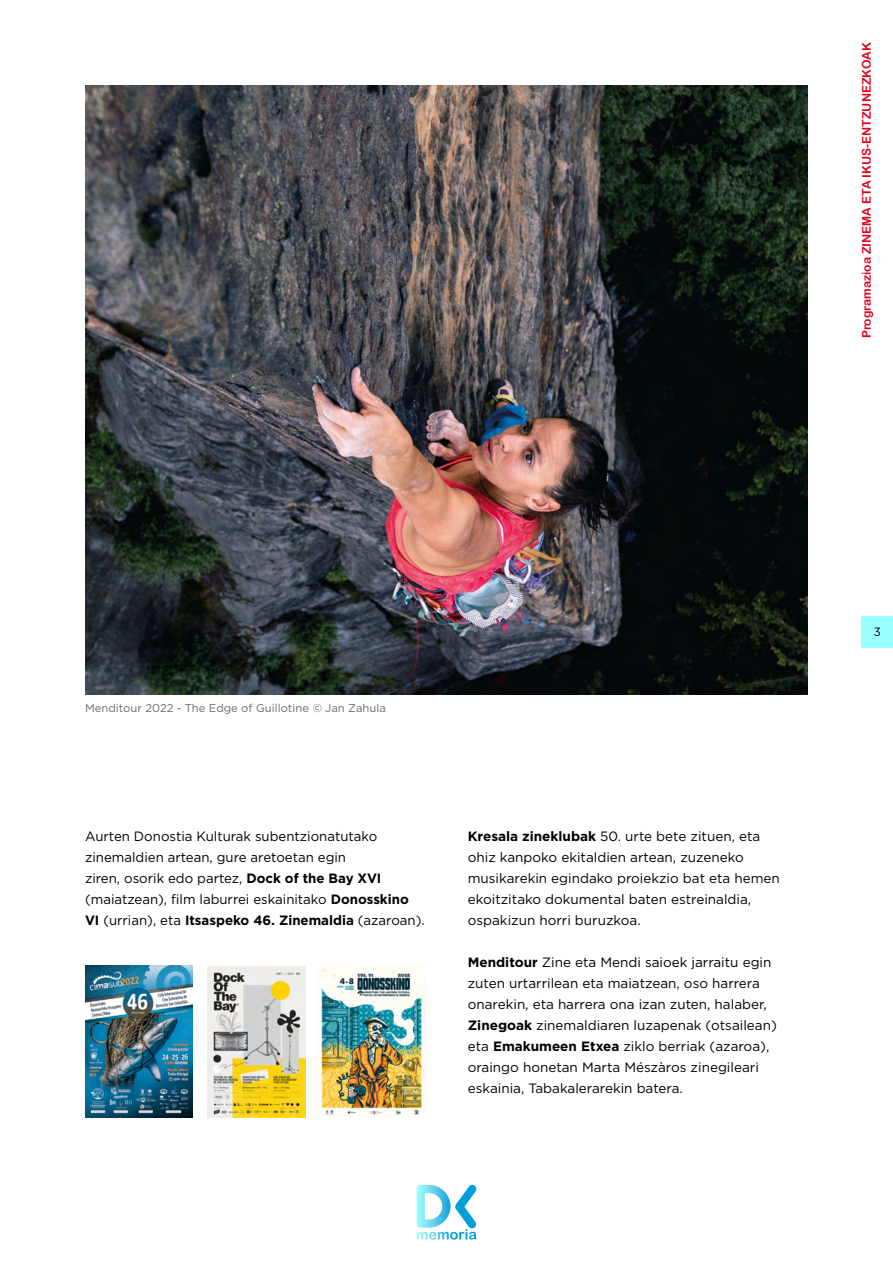
<style>
.page{position:relative;width:893px;height:1263px;background:#fff}
.page>*{position:absolute;margin:0;border:0;box-sizing:border-box;transform-origin:0 0}
.Cuerpo_de_texto{font:13.5px/21px "Gotham";color:#000}
.t1{font:12px "Arial Rounded MT Bold";color:#e2001a}
.t2{font:12px "Gotham";color:#000;scale:.96 1}
.Pie_de_foto_nuevo{font:11.25px "Gotham";color:#6b6b6b}
.s1{font-style:italic}
.s2{font-weight:700}
</style>
<div class="page">
<div style="left:862px;top:616px;width:31px;height:31px;background:#9ff"></div>
<svg style="left:417px;top:1184px;width:60px;height:55px"></svg>
<img style="left:85px;top:85px;width:723px;height:609px">
<img style="left:85px;top:966px;width:108px;height:151px">
<img style="left:208px;top:966px;width:97px;height:151px">
<img style="left:318px;top:966px;width:107px;height:151px">
<p class="t1" style="left:860px;top:338px;width:297px;rotate:-90deg">Programazioa ZINEMA ETA IKUS-ENTZUNEZKOAK</p>
<p class="Pie_de_foto_nuevo" style="left:85px;top:700px;width:302px">Menditour 2022 - The Edge of Guillotine <span class="s1">©</span> Jan Zahula</p>
<p class="Cuerpo_de_texto" style="left:85px;top:825px;width:341px">Aurten Donostia Kulturak subentzionatutako zinemaldien artean, gure aretoetan egin<br>ziren, osorik edo partez, <span class="s2">Dock of the Bay XVI </span>(maiatzean), film laburrei eskainitako <span class="s2">Donosskino VI</span> (urrian), eta <span class="s2">Itsaspeko 46. Zinemaldia</span> (azaroan).</p>
<p class="Cuerpo_de_texto" style="left:468px;top:825px;width:314px"><span class="s2">Kresala zineklubak</span> 50. urte bete zituen, eta ohiz kanpoko ekitaldien artean, zuzeneko musikarekin egindako proiekzio bat eta hemen ekoitzitako dokumental baten estreinaldia, ospakizun horri buruzkoa.</p>
<p class="Cuerpo_de_texto" style="left:468px;top:951px;width:311px"><span class="s2">Menditour</span> Zine eta Mendi saioek jarraitu egin zuten urtarrilean eta maiatzean, oso harrera onarekin, eta harrera ona izan zuten, halaber, <span class="s2">Zinegoak</span> zinemaldiaren luzapenak (otsailean) eta <span class="s2">Emakumeen Etxea</span> ziklo berriak (azaroa), oraingo honetan Marta Mészàros zinegileari eskainia, Tabakalerarekin batera.</p>
<p class="t2" style="left:874px;top:624px;width:9px">3</p>
</div>
